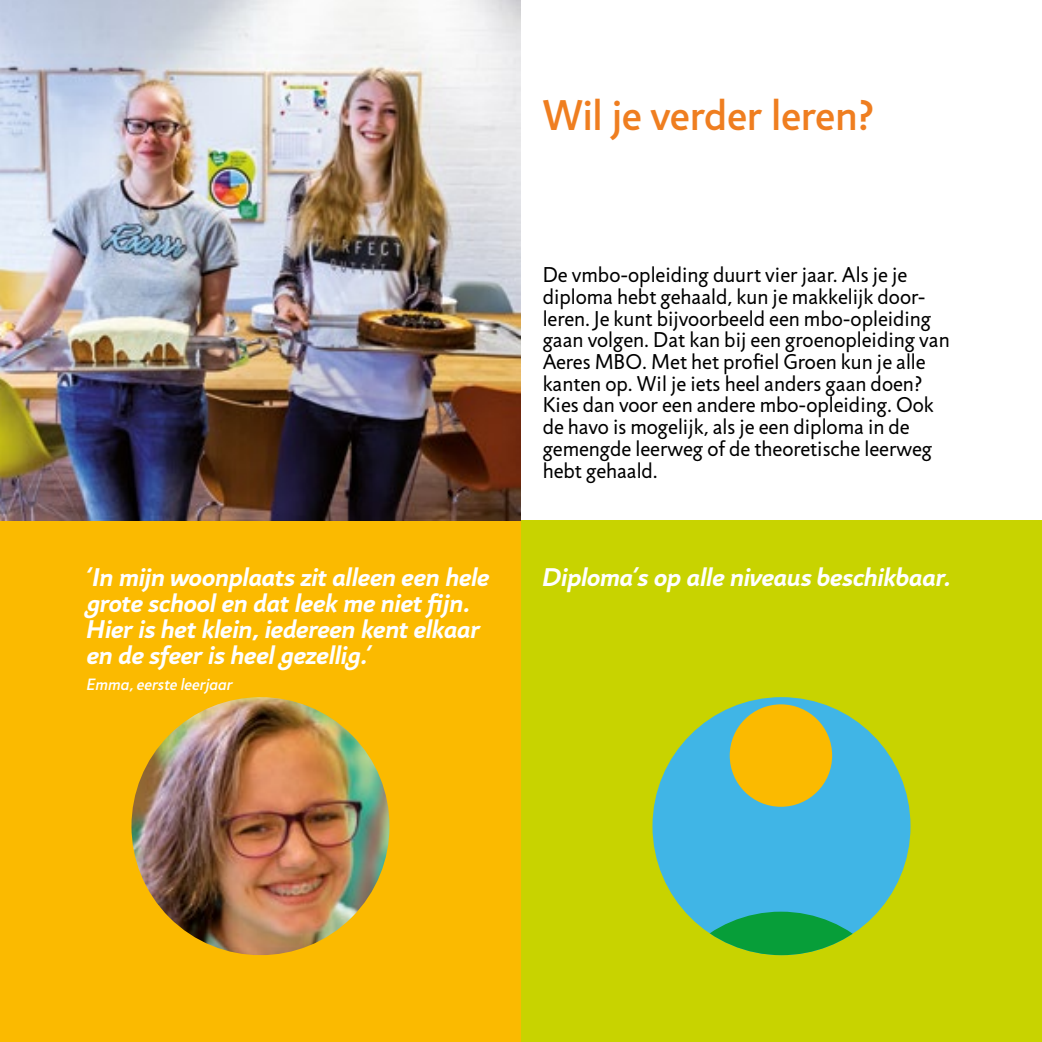
<style>
.page{position:relative;width:1042px;height:1042px;background:#fff}
.page>*{position:absolute;margin:0;border:0;box-sizing:border-box;transform-origin:0 0}
.t1{font:500 43.4px "Jigsaw";letter-spacing:-.01em;color:#ef7e20}
.t2{font:25.9px/25.9px "Jigsaw Bold Cursive";letter-spacing:-.005em;color:#fff}
.t3{font:21.7px/21.7px "Jigsaw";color:#000}
.t4{font:italic 500 16.62px "Jigsaw";letter-spacing:.005em;color:#fff}
</style>
<div class="page">
<div style="left:0;top:521px;width:521px;height:521px;background:#fbba00"></div>
<div style="left:521px;top:521px;width:521px;height:521px;background:#c8d300"></div>
<img style="left:131px;top:697px;width:258px;height:258px">
<img style="left:0;top:0;width:521px;height:521px">
<div style="left:652px;top:697px;width:258px;height:258px;background:#40b5e6;border-radius:50%"></div>
<div style="left:730px;top:704px;width:102px;height:103px;background:#fbba00;border-radius:50%"></div>
<svg style="left:684px;top:911px;width:195px;height:44px"></svg>
<p class="t2" style="left:87px;top:564px;width:404px">‘In mijn woonplaats zit alleen een hele grote school en dat leek me niet fijn.<br>Hier is het klein, iedereen kent elkaar en de sfeer is heel gezellig.’</p>
<p class="t4" style="left:87px;top:674px;width:147px">Emma, eerste leerjaar</p>
<h1 class="t1" style="left:543px;top:90px;width:334px">Wil je verder leren?</h1>
<p class="t3" style="left:543px;top:264px;width:408px">De vmbo-opleiding duurt vier jaar. Als je je diploma hebt gehaald, kun je makkelijk door&shy;leren. Je kunt bijvoorbeeld een mbo-opleiding gaan volgen. Dat kan bij een groenopleiding van Aeres MBO. Met het profiel Groen kun je alle kanten op. Wil je iets heel anders gaan doen?<br>Kies dan voor een andere mbo-opleiding. Ook de havo is mogelijk, als je een diploma in de gemengde leerweg of de theoretische leerweg hebt gehaald.</p>
<p class="t2" style="left:543px;top:564px;width:409px">Diploma’s op alle niveaus beschikbaar.</p>
</div>
